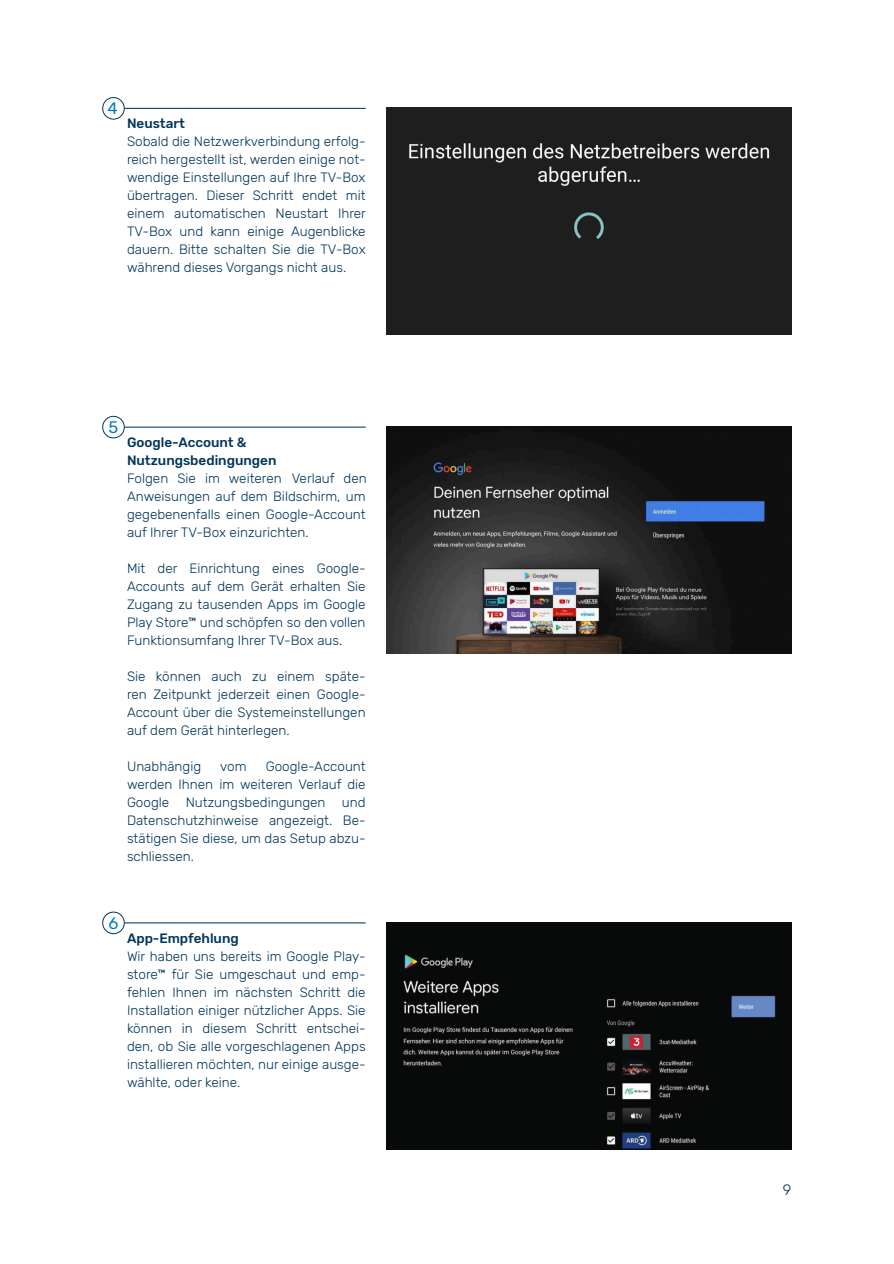
<style>
.page{position:relative;width:894px;height:1264px;background:#fff}
.page>*{position:absolute;margin:0;border:0;box-sizing:border-box;transform-origin:0 0}
.t1{font:16.5px "Rubik";color:#0078c0}
.t2{font:300 15px "Rubik";color:#00355a}
.t3{font:300 13.5px/18px "Rubik";color:#00355a;text-align:justify}
.t4{font:500 13.5px/18px "Rubik";color:#00355a}
</style>
<div class="page">
<hr style="left:125px;top:108px;width:240px;height:1px;background:#00355a">
<hr style="left:125px;top:426px;width:240px;height:1px;background:#00355a">
<hr style="left:125px;top:922px;width:240px;height:1px;background:#00355a">
<div style="left:102px;top:97px;width:23px;height:22px;border:1px solid #00355a;border-radius:50%"></div>
<div style="left:102px;top:416px;width:23px;height:22px;border:1px solid #00355a;border-radius:50%"></div>
<div style="left:102px;top:911px;width:23px;height:22px;border:1px solid #00355a;border-radius:50%"></div>
<div style="left:386px;top:108px;width:405px;height:226px;background:#1e1e1e"></div>
<img style="left:386px;top:426px;width:405px;height:227px">
<img style="left:386px;top:922px;width:405px;height:226px">
<p class="t1" style="left:107px;top:99px;width:12px">4</p>
<p class="t4" style="left:127px;top:114px;width:59px">Neustart</p>
<p class="t3" style="left:127px;top:132px;width:240px">Sobald die Netzwerkverbindung erfolg&shy;reich hergestellt ist, werden einige not&shy;wendige Einstellungen auf Ihre TV-Box übertragen. Dieser Schritt endet mit einem automatischen Neustart Ihrer TV-Box und kann einige Augenblicke dauern. Bitte schalten Sie die TV-Box während dieses Vorgangs nicht aus.</p>
<p class="t1" style="left:109px;top:417px;width:11px">5</p>
<p class="t4" style="left:127px;top:433px;width:151px">Google-Account &amp;<br>Nutzungsbedingungen</p>
<p class="t3" style="left:127px;top:469px;width:241px">Folgen Sie im weiteren Verlauf den Anweisungen auf dem Bildschirm, um gegebenenfalls einen Google-Account auf Ihrer TV-Box einzurichten.</p>
<p class="t3" style="left:127px;top:559px;width:240px">Mit der Einrichtung eines Google-Accounts auf dem Gerät erhalten Sie Zugang zu tausenden Apps im Google Play Store™ und schöpfen so den vollen Funktionsumfang Ihrer TV-Box aus.</p>
<p class="t3" style="left:127px;top:667px;width:240px">Sie können auch zu einem späte&shy;ren Zeitpunkt jederzeit einen Google-Account über die Systemeinstellungen auf dem Gerät hinterlegen.</p>
<p class="t3" style="left:127px;top:757px;width:76px">Unabhängig</p>
<p class="t3" style="left:220px;top:757px;width:28px">vom</p>
<p class="t3" style="left:127px;top:757px;width:240px;text-indent:139px">Google-Account werden Ihnen im weiteren Verlauf die Google Nutzungsbedingungen und Datenschutzhinweise angezeigt. Be&shy;stätigen Sie diese, um das Setup abzu&shy;schliessen.</p>
<p class="t1" style="left:109px;top:913px;width:11px">6</p>
<p class="t4" style="left:127px;top:928px;width:113px">App-Empfehlung</p>
<p class="t3" style="left:127px;top:946px;width:240px">Wir haben uns bereits im Google Play&shy;store™ für Sie umgeschaut und emp&shy;fehlen Ihnen im nächsten Schritt die Installation einiger nützlicher Apps. Sie können in diesem Schritt entschei&shy;den, ob Sie alle vorgeschlagenen Apps installieren möchten, nur einige ausge&shy;wählte, oder keine.</p>
<p class="t2" style="left:783px;top:1181px;width:10px">9</p>
</div>
